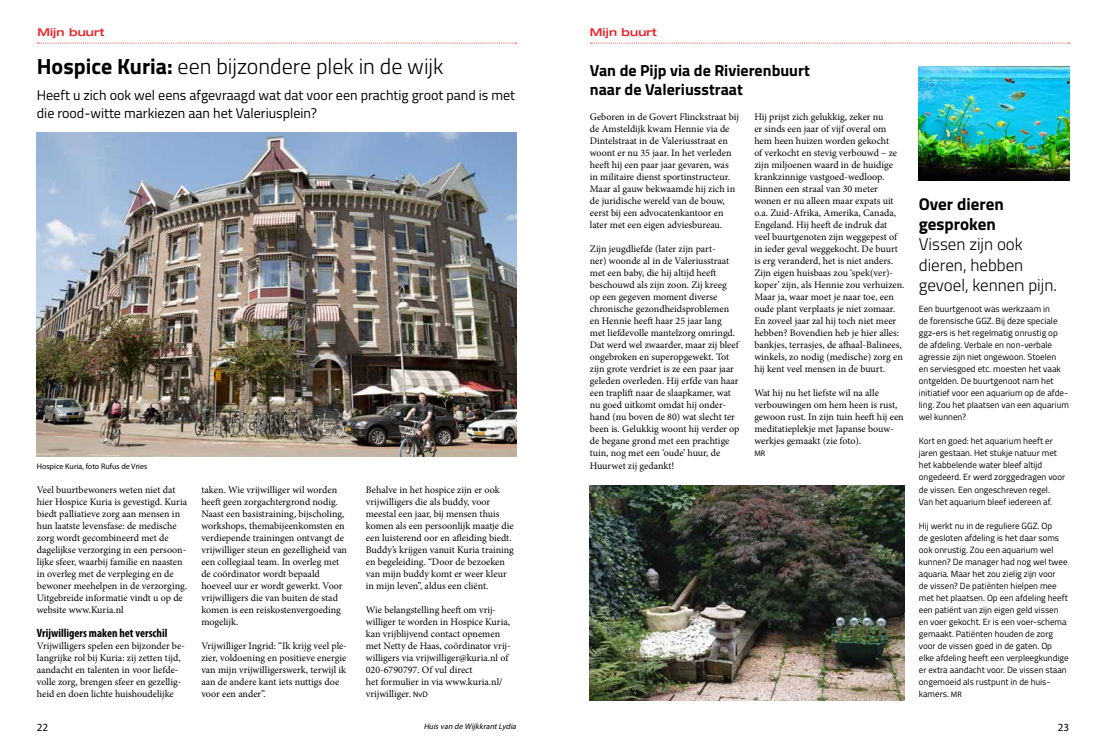
<style>
.page{position:relative;width:1106px;height:752px;background:#fff}
.page>*{position:absolute;margin:0;border:0;box-sizing:border-box;transform-origin:0 0}
.t1{font:300 22px "Titillium";color:#000}
.t2{font:300 17px/20.4px "Titillium";color:#000}
.t3{font:700 17px/20.4px "Titillium";color:#000}
.t4{font:700 16px/19.2px "Titillium";color:#000}
.t5{font:14px/18px "Titillium";color:#000}
.t6{font:700 condensed 12px "Myriad Pro";color:#000}
.t7{font:11px "Myriad Pro";color:#000}
.t8{font:500 expanded 10.8px "Helvetica Neue LT Std";letter-spacing:.015em;color:#ed1d24;scale:1.08 1}
.t9{font:10px/12px "Minion Pro";color:#000}
.t10{font:9px/12px "Titillium";color:#000}
.t11{font:8px "Myriad Pro";color:#000}
.t12{font:italic 8px "Myriad Pro";color:#000}
.s1{font-weight:700}
.s2{font-family:"Myriad Pro";font-size:8px}
</style>
<div class="page">
<svg style="left:37px;top:43px;width:479px;height:1px"></svg>
<svg style="left:590px;top:43px;width:479px;height:1px"></svg>
<img style="left:37px;top:132px;width:479px;height:324px">
<img style="left:590px;top:485px;width:314px;height:215px">
<img style="left:918px;top:66px;width:151px;height:114px">
<p class="t8" style="left:37px;top:25px;width:64px">Mijn buurt</p>
<p class="t8" style="left:590px;top:25px;width:64px">Mijn buurt</p>
<h1 class="t1" style="left:37px;top:50px;width:408px"><span class="s1">Hospice Kuria:</span> een bijzondere plek in de wijk</h1>
<h3 class="t5" style="left:37px;top:86px;width:480px">Heeft u zich ook wel eens afgevraagd wat dat voor een prachtig groot pand is met die rood-witte markiezen aan het Valeriusplein?</h3>
<h3 class="t4" style="left:590px;top:60px;width:221px">Van de Pijp via de Rivierenbuurt naar de Valeriusstraat</h3>
<p class="t9" style="left:590px;top:111px;width:150px">Geboren in de Govert Flinckstraat bij de Amsteldijk kwam Hennie via de Dintelstraat in de Valeriusstraat en woont er nu 35 jaar. In het verleden heeft hij een paar jaar gevaren, was in militaire dienst sportinstructeur.<br>Maar al gauw bekwaamde hij zich in de juridische wereld van de bouw, eerst bij een advocatenkantoor en later met een eigen adviesbureau.</p>
<p class="t9" style="left:590px;top:243px;width:151px">Zijn jeugdliefde (later zijn part-<br>ner) woonde al in de Valeriusstraat met een baby, die hij altijd heeft beschouwd als zijn zoon. Zij kreeg op een gegeven moment diverse chronische gezondheidsproblemen en Hennie heeft haar 25 jaar lang met liefdevolle mantelzorg omringd.<br>Dat werd wel zwaarder, maar zij bleef ongebroken en superopgewekt. Tot zijn grote verdriet is ze een paar jaar geleden overleden. Hij erfde van haar een traplift naar de slaapkamer, wat nu goed uitkomt omdat hij onder&shy;hand (nu boven de 80) wat slecht ter been is. Gelukkig woont hij verder op de begane grond met een prachtige tuin, nog met een ‘oude’ huur, de Huurwet zij gedankt!</p>
<p class="t9" style="left:754px;top:111px;width:152px">Hij prijst zich gelukkig, zeker nu<br>er sinds een jaar of vijf overal om hem heen huizen worden gekocht<br>of verkocht en stevig verbouwd – ze zijn miljoenen waard in de huidige krankzinnige vastgoed-wedloop.<br>Binnen een straal van 30 meter wonen er nu alleen maar expats uit o.a. Zuid-Afrika, Amerika, Canada, Engeland. Hij heeft de indruk dat veel buurtgenoten zijn weggepest of in ieder geval weggekocht. De buurt is erg veranderd, het is niet anders.<br>Zijn eigen huisbaas zou ‘spek(ver)- koper’ zijn, als Hennie zou verhuizen.<br>Maar ja, waar moet je naar toe, een oude plant verplaats je niet zomaar.<br>En zoveel jaar zal hij toch niet meer hebben? Bovendien heb je hier alles: bankjes, terrasjes, de afhaal-Balinees, winkels, zo nodig (medische) zorg en hij kent veel mensen in de buurt.</p>
<p class="t9" style="left:754px;top:387px;width:151px">Wat hij nu het liefste wil na alle verbouwingen om hem heen is rust, gewoon rust. In zijn tuin heeft hij een meditatieplekje met Japanse bouw&shy;werkjes gemaakt (zie foto).</p>
<p class="t11" style="left:754px;top:448px;width:12px">MR</p>
<p class="t11" style="left:37px;top:460px;width:112px">Hospice Kuria, foto Rufus de Vries</p>
<p class="t9" style="left:37px;top:483px;width:152px">Veel buurtbewoners weten niet dat hier Hospice Kuria is gevestigd. Kuria biedt palliatieve zorg aan mensen in hun laatste levensfase: de medische zorg wordt gecombineerd met de dagelijkse verzorging in een persoon&shy;lijke sfeer, waarbij familie en naasten in overleg met de verpleging en de bewoner meehelpen in de verzorging.<br>Uitgebreide informatie vindt u op de website www.Kuria.nl</p>
<p class="t6" style="left:37px;top:625px;width:132px">Vrijwilligers maken het verschil</p>
<p class="t9" style="left:37px;top:639px;width:150px">Vrijwilligers spelen een bijzonder be&shy;langrijke rol bij Kuria: zij zetten tijd, aandacht en talenten in voor liefde&shy;volle zorg, brengen sfeer en gezellig&shy;heid en doen lichte huishoudelijke</p>
<p class="t9" style="left:201px;top:483px;width:147px">taken. Wie vrijwilliger wil worden heeft geen zorgachtergrond nodig.<br>Naast een basistraining, bijscholing, workshops, themabijeenkomsten en verdiepende trainingen ontvangt de vrijwilliger steun en gezelligheid van een collegiaal team. In overleg met de coördinator wordt bepaald hoeveel uur er wordt gewerkt. Voor vrijwilligers die van buiten de stad komen is een reiskostenvergoeding mogelijk.</p>
<p class="t9" style="left:201px;top:639px;width:147px">Vrijwilliger Ingrid: “Ik krijg veel ple&shy;zier, voldoening en positieve energie van mijn vrijwilligerswerk, terwijl ik aan de andere kant iets nuttigs doe voor een ander”.</p>
<p class="t9" style="left:366px;top:483px;width:150px">Behalve in het hospice zijn er ook vrijwilligers die als buddy, voor meestal een jaar, bij mensen thuis komen als een persoonlijk maatje die een luisterend oor en afleiding biedt.<br>Buddy’s krijgen vanuit Kuria training en begeleiding. “Door de bezoeken van mijn buddy komt er weer kleur in mijn leven”, aldus een cliënt.</p>
<p class="t9" style="left:366px;top:603px;width:146px">Wie belangstelling heeft om vrij&shy;williger te worden in Hospice Kuria, kan vrijblijvend contact opnemen met Netty de Haas, coördinator vrij&shy;willigers via vrijwilliger@kuria.nl of 020-6790797. Of vul direct<br>het formulier in via www.kuria.nl/ vrijwilliger. <span class="s2">NvD</span></p>
<h2 class="t3" style="left:918px;top:192px;width:86px">Over dieren gesproken</h2>
<h2 class="t2" style="left:918px;top:233px;width:140px">Vissen zijn ook dieren, hebben gevoel, kennen pijn.</h2>
<p class="t10" style="left:918px;top:302px;width:152px">Een buurtgenoot was werkzaam in<br>de forensische GGZ. Bij deze speciale ggz-ers is het regelmatig onrustig op de afdeling. Verbale en non-verbale agressie zijn niet ongewoon. Stoelen<br>en serviesgoed etc. moesten het vaak ontgelden. De buurtgenoot nam het initiatief voor een aquarium op de afde&shy;ling. Zou het plaatsen van een aquarium wel kunnen?</p>
<p class="t10" style="left:918px;top:434px;width:148px">Kort en goed: het aquarium heeft er jaren gestaan. Het stukje natuur met het kabbelende water bleef altijd ongedeerd. Er werd zorggedragen voor de vissen. Een ongeschreven regel.<br>Van het aquarium bleef iedereen af.</p>
<p class="t10" style="left:918px;top:518px;width:151px">Hij werkt nu in de reguliere GGZ. Op<br>de gesloten afdeling is het daar soms ook onrustig. Zou een aquarium wel kunnen? De manager had nog wel twee aquaria. Maar het zou zielig zijn voor<br>de vissen? De patiënten hielpen mee met het plaatsen. Op een afdeling heeft een patiënt van zijn eigen geld vissen en voer gekocht. Er is een voer-schema gemaakt. Patiënten houden de zorg voor de vissen goed in de gaten. Op elke afdeling heeft een verpleegkundige er extra aandacht voor. De vissen staan ongemoeid als rustpunt in de huis&shy;kamers. <span class="s2">MR</span></p>
<p class="t7" style="left:37px;top:720px;width:13px">22</p>
<p class="t12" style="left:423px;top:721px;width:96px">Huisvan de Wij kkrantLydia</p>
<p class="t7" style="left:1057px;top:720px;width:13px">23</p>
</div>
